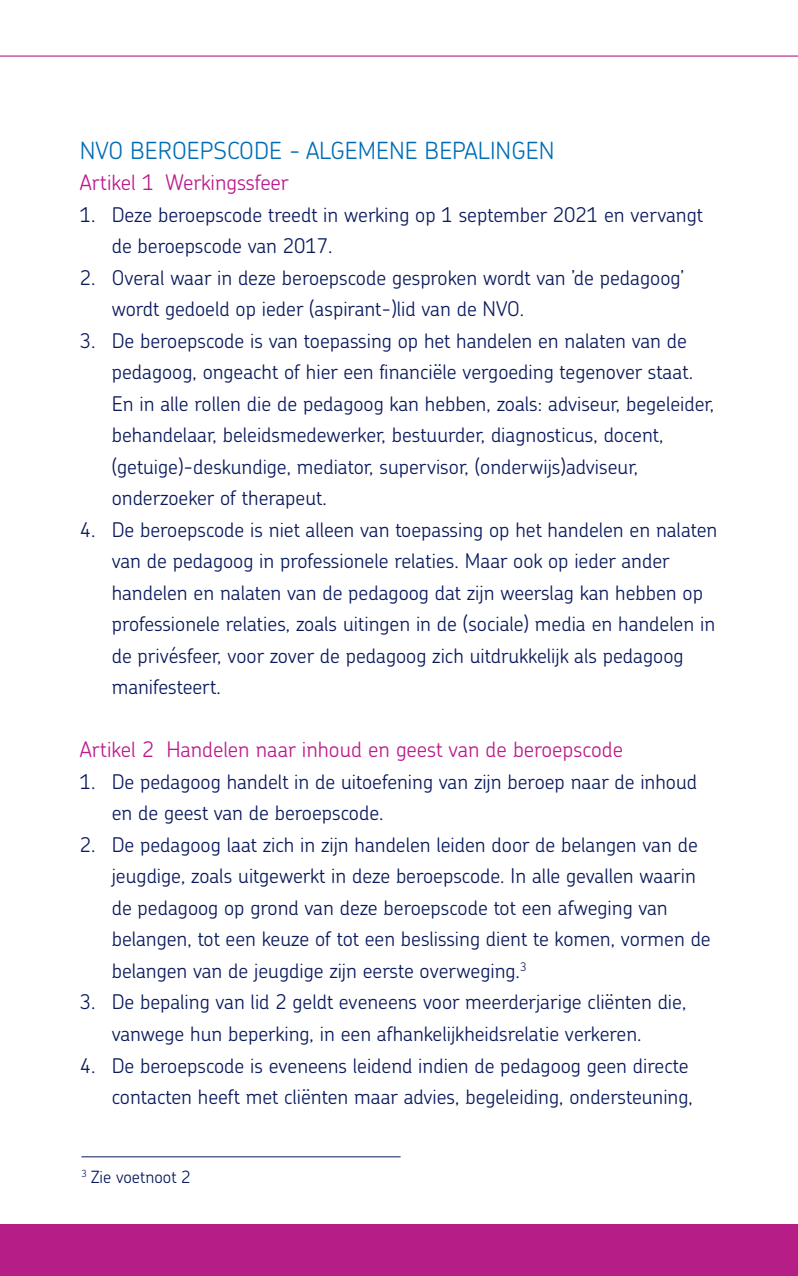
<style>
.page{position:relative;width:798px;height:1276px;background:#fff}
.page>*{position:absolute;margin:0;border:0;box-sizing:border-box;transform-origin:0 0}
.Interactief_tbv_inho{font:300 23.62px "Chevin";color:#006db7}
.t1{font:300 21.38px "Chevin";color:#bd1b8d}
.body{font:300 20.25px/31.5px "Chevin";color:#0a1a5d}
.lijn_erboven{font:300 16.88px "Chevin";color:#0a1a5d}
</style>
<div class="page">
<div style="left:0;top:1223px;width:797px;height:53px;background:#b51e87"></div>
<hr style="left:0;top:55px;width:797px;height:2px;background:#b51e87">
<hr style="left:81px;top:1156px;width:319px;height:1px;background:#0a1a5d">
<p class="Interactief_tbv_inho" style="left:80px;top:135px;width:476px">NVO BEROEPSCODE - ALGEMENE BEPALINGEN</p>
<p class="t1" style="left:80px;top:169px;width:210px">Artikel 1 Werkingssfeer</p>
<p class="body" style="left:112px;top:198px;width:592px;text-indent:-32px">1. Deze beroepscode treedt in werking op 1 september 2021 en vervangt de beroepscode van 2017.</p>
<p class="body" style="left:112px;top:261px;width:574px;text-indent:-32px">2. Overal waar in deze beroepscode gesproken wordt van ’de pedagoog’ wordt gedoeld op ieder (aspirant-)lid van de NVO.</p>
<p class="body" style="left:112px;top:324px;width:604px;text-indent:-32px">3. De beroepscode is van toepassing op het handelen en nalaten van de pedagoog, ongeacht of hier een financiële vergoeding tegenover staat.<br>En in alle rollen die de pedagoog kan hebben, zoals: adviseur, begeleider, behandelaar, beleidsmedewerker, bestuurder, diagnosticus, docent, (getuige)-deskundige, mediator, supervisor, (onderwijs)adviseur, onderzoeker of therapeut.</p>
<p class="body" style="left:112px;top:513px;width:607px;text-indent:-32px">4. De beroepscode is niet alleen van toepassing op het handelen en nalaten van de pedagoog in professionele relaties. Maar ook op ieder ander handelen en nalaten van de pedagoog dat zijn weerslag kan hebben op professionele relaties, zoals uitingen in de (sociale) media en handelen in de privésfeer, voor zover de pedagoog zich uitdrukkelijk als pedagoog manifesteert.</p>
<p class="t1" style="left:80px;top:736px;width:544px">Artikel 2 Handelen naar inhoud en geest van de beroepscode</p>
<p class="body" style="left:112px;top:765px;width:586px;text-indent:-32px">1. De pedagoog handelt in de uitoefening van zijn beroep naar de inhoud en de geest van de beroepscode.</p>
<p class="body" style="left:112px;top:828px;width:600px;text-indent:-32px">2. De pedagoog laat zich in zijn handelen leiden door de belangen van de jeugdige, zoals uitgewerkt in deze beroepscode. In alle gevallen waarin de pedagoog op grond van deze beroepscode tot een afweging van belangen, tot een keuze of tot een beslissing dient te komen, vormen de belangen van de jeugdige zijn eerste overweging.<sup>3</sup></p>
<p class="body" style="left:112px;top:986px;width:576px;text-indent:-32px">3. De bepaling van lid 2 geldt eveneens voor meerderjarige cliënten die, vanwege hun beperking, in een afhankelijkheidsrelatie verkeren.</p>
<p class="body" style="left:80px;top:1049px;width:614px;text-align:right">4. De beroepscode is eveneens leidend indien de pedagoog geen directe contacten heeft met cliënten maar advies, begeleiding, ondersteuning,</p>
<p class="lijn_erboven" style="left:81px;top:1165px;width:111px"><sup>3</sup> Zie voetnoot 2</p>
</div>
